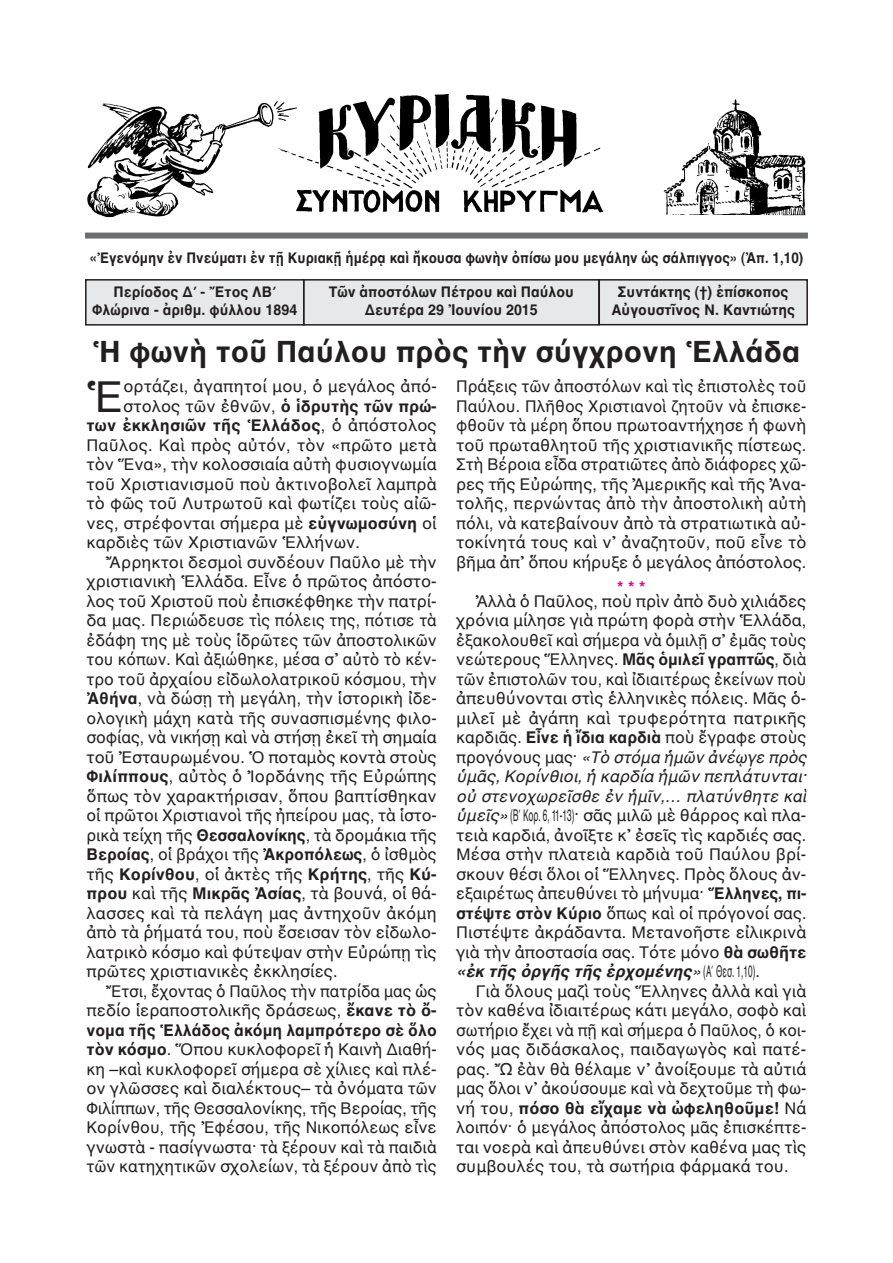
<style>
.page{position:relative;width:893px;height:1263px;background:#fff}
.page>*{position:absolute;margin:0;border:0;box-sizing:border-box;transform-origin:0 0}
.t1{font:43.5px "AL Helvetica";color:#231f20}
.t2{font:700 30px "AL Helvetica";color:#231f20}
.t3{font:16.5px/19.5px "AL Helvetica";color:#231f20;text-align:justify}
.t4{font:16.5px "AL Helvetica";color:#231f20;scale:.95 1}
.t5{font:700 16.5px "AL Helvetica";color:#231f20}
.t6{font:700 16.5px "AL Helvetica";color:#ed028c}
.t7{font:700 15px/18px "AL Helvetica";color:#231f20;text-align:center;scale:.95 1}
.t8{font:700 15px "AL Helvetica";color:#231f20;scale:.9 1}
.s1{font-weight:700}
.s2{font-weight:400}
.s3{font-style:italic}
.s4{font-weight:700;font-style:italic}
</style>
<div class="page">
<div style="left:304px;top:280px;width:295px;height:45px;background:#e7e8e9"></div>
<div style="left:303px;top:279px;width:297px;height:47px;border:2px solid #231f20"></div>
<div style="left:87px;top:281px;width:216px;height:43px;background:#e7e8e9"></div>
<div style="left:85px;top:279px;width:219px;height:47px;border:2px solid #231f20"></div>
<div style="left:600px;top:281px;width:206px;height:43px;background:#e7e8e9"></div>
<div style="left:598px;top:279px;width:210px;height:46px;border:2px solid #231f20"></div>
<div style="left:85px;top:233px;width:723px;height:6px;background:#6c6d70"></div>
<img style="left:87px;top:94px;width:719px;height:124px">
<p class="t8" style="left:90px;top:249px;width:794px">«Ἐγενόμην ἐν Πνεύματι ἐν τῇ Κυριακῇ ἡμέρᾳ καὶ ἤκουσα φωνὴν ὀπίσω μου μεγάλην ὡς σάλπιγγος» (Ἀπ. 1,10)</p>
<p class="t7" style="left:92px;top:283px;width:217px">Περίοδος Δ΄ - Ἔτος ΛΒ΄<br>Φλώρινα - ἀριθμ. φύλλου 1894</p>
<p class="t7" style="left:611px;top:283px;width:195px">Συντάκτης (†) ἐπίσκοπος<br>Αὐγουστῖνος Ν. Καντιώτης</p>
<h2 class="t2" style="left:92px;top:333px;width:709px">Ἡ φωνὴ τοῦ Παύλου πρὸς τὴν σύγχρονη Ἑλλάδα</h2>
<p class="t7" style="left:329px;top:283px;width:260px">Τῶν ἀποστόλων Πέτρου καὶ Παύλου<br>Δευτέρα 29 Ἰουνίου 2015</p>
<h1 class="t1" style="left:87px;top:370px;width:38px">Ἑ</h1>
<p class="t3" style="left:123px;top:376px;width:315px">ορτάζει, ἀγαπητοί μου, ὁ μεγάλος ἀπό-</p>
<p class="t3" style="left:123px;top:396px;width:315px">στολος τῶν ἐθνῶν, <span class="s1">ὁ ἱδρυτὴς τῶν πρώ-</span></p>
<p class="t5" style="left:87px;top:415px;width:352px">των ἐκκλησιῶν τῆς Ἑλλάδος<span class="s2">, ὁ ἀπόστολος</span></p>
<p class="t3" style="left:87px;top:435px;width:352px">Παῦλος. Καὶ πρὸς αὐτόν, τὸν «πρῶτο μετὰ</p>
<p class="t3" style="left:87px;top:454px;width:352px">τὸν Ἕνα», τὴν κολοσσιαία αὐτὴ φυσιογνωμία</p>
<p class="t3" style="left:87px;top:474px;width:352px">τοῦ Χριστιανισμοῦ ποὺ ἀκτινοβολεῖ λαμπρὰ</p>
<p class="t3" style="left:87px;top:493px;width:352px">τὸ φῶς τοῦ Λυτρωτοῦ καὶ φωτίζει τοὺς αἰῶ-</p>
<p class="t3" style="left:87px;top:513px;width:352px">νες, στρέφονται σήμερα μὲ <span class="s1">εὐγνωμοσύνη</span> οἱ</p>
<p class="t3" style="left:87px;top:532px;width:275px">καρδιὲς τῶν Χριστιανῶν Ἑλλήνων.</p>
<p class="t3" style="left:106px;top:552px;width:332px">Ἄρρηκτοι δεσμοὶ συνδέουν Παῦλο μὲ τὴν</p>
<p class="t3" style="left:87px;top:571px;width:352px">χριστιανικὴ Ἑλλάδα. Εἶνε ὁ πρῶτος ἀπόστο-</p>
<p class="t3" style="left:87px;top:591px;width:352px">λος τοῦ Χριστοῦ ποὺ ἐπισκέφθηκε τὴν πατρί-</p>
<p class="t3" style="left:87px;top:610px;width:352px">δα μας. Περιώδευσε τὶς πόλεις της, πότισε τὰ</p>
<p class="t3" style="left:87px;top:630px;width:352px">ἐδάφη της μὲ τοὺς ἱδρῶτες τῶν ἀποστολικῶν</p>
<p class="t4" style="left:87px;top:650px;width:370px">του κόπων. Καὶ ἀξιώθηκε, μέσα σ᾽ αὐτὸ τὸ κέν-</p>
<p class="t3" style="left:87px;top:669px;width:352px">τρο τοῦ ἀρχαίου εἰδωλολατρικοῦ κόσμου, τὴν</p>
<p class="t3" style="left:87px;top:688px;width:352px"><span class="s1">Ἀθήνα</span>, νὰ δώσῃ τὴ μεγάλη, τὴν ἱστορικὴ ἰδε-</p>
<p class="t3" style="left:87px;top:708px;width:352px">ολογικὴ μάχη κατὰ τῆς συνασπισμένης φιλο-</p>
<p class="t3" style="left:87px;top:727px;width:352px">σοφίας, νὰ νικήσῃ καὶ νὰ στήσῃ ἐκεῖ τὴ σημαία</p>
<p class="t3" style="left:87px;top:747px;width:352px">τοῦ Ἐσταυρωμένου. Ὁ ποταμὸς κοντὰ στοὺς</p>
<p class="t3" style="left:87px;top:766px;width:352px"><span class="s1">Φιλίππους</span>, αὐτὸς ὁ Ἰορδάνης τῆς Εὐρώπης</p>
<p class="t3" style="left:87px;top:786px;width:352px">ὅπως τὸν χαρακτήρισαν, ὅπου βαπτίσθηκαν</p>
<p class="t3" style="left:87px;top:805px;width:352px">οἱ πρῶτοι Χριστιανοὶ τῆς ἠπείρου μας, τὰ ἱστο-</p>
<p class="t3" style="left:87px;top:825px;width:352px">ρικὰ τείχη τῆς <span class="s1">Θεσσαλονίκης</span>, τὰ δρομάκια τῆς</p>
<p class="t3" style="left:87px;top:844px;width:352px"><span class="s1">Βεροίας</span>, οἱ βράχοι τῆς <span class="s1">Ἀκροπόλεως</span>, ὁ ἰσθμὸς</p>
<p class="t3" style="left:87px;top:864px;width:352px">τῆς <span class="s1">Κορίνθου</span>, οἱ ἀκτὲς τῆς <span class="s1">Κρήτης</span>, τῆς <span class="s1">Κύ-</span></p>
<p class="t3" style="left:87px;top:883px;width:352px"><span class="s1">πρου</span> καὶ τῆς <span class="s1">Μικρᾶς Ἀσίας</span>, τὰ βουνά, οἱ θά-</p>
<p class="t3" style="left:87px;top:903px;width:352px">λασσες καὶ τὰ πελάγη μας ἀντηχοῦν ἀκόμη</p>
<p class="t3" style="left:87px;top:922px;width:352px">ἀπὸ τὰ ῥήματά του, ποὺ ἔσεισαν τὸν εἰδωλο-</p>
<p class="t3" style="left:87px;top:942px;width:352px">λατρικὸ κόσμο καὶ φύτεψαν στὴν Εὐρώπῃ τὶς</p>
<p class="t3" style="left:87px;top:961px;width:253px">πρῶτες χριστιανικὲς ἐκκλησίες.</p>
<p class="t4" style="left:106px;top:981px;width:350px">Ἔτσι, ἔχοντας ὁ Παῦλος τὴν πατρίδα μας ὡς</p>
<p class="t3" style="left:87px;top:1000px;width:352px">πεδίο ἱεραποστολικῆς δράσεως, <span class="s1">ἔκανε τὸ ὄ-</span></p>
<p class="t5" style="left:87px;top:1020px;width:352px">νομα τῆς Ἑλλάδος ἀκόμη λαμπρότερο σὲ ὅλο</p>
<p class="t3" style="left:87px;top:1039px;width:352px"><span class="s1">τὸν κόσμο</span>. Ὅπου κυκλοφορεῖ ἡ Καινὴ Διαθή-</p>
<p class="t3" style="left:87px;top:1059px;width:352px">κη –καὶ κυκλοφορεῖ σήμερα σὲ χίλιες καὶ πλέ-</p>
<p class="t3" style="left:87px;top:1078px;width:352px">ον γλῶσσες καὶ διαλέκτους– τὰ ὀνόματα τῶν</p>
<p class="t3" style="left:87px;top:1098px;width:352px">Φιλίππων, τῆς Θεσσαλονίκης, τῆς Βεροίας, τῆς</p>
<p class="t3" style="left:87px;top:1117px;width:352px">Κορίνθου, τῆς Ἐφέσου, τῆς Νικοπόλεως εἶνε</p>
<p class="t3" style="left:87px;top:1137px;width:352px">γνωστὰ - πασίγνωστα· τὰ ξέρουν καὶ τὰ παιδιὰ</p>
<p class="t3" style="left:87px;top:1156px;width:352px">τῶν κατηχητικῶν σχολείων, τὰ ξέρουν ἀπὸ τὶς</p>
<p class="t3" style="left:456px;top:376px;width:352px">Πράξεις τῶν ἀποστόλων καὶ τὶς ἐπιστολὲς τοῦ Παύλου. Πλῆθος Χριστιανοὶ ζητοῦν νὰ ἐπισκε&shy;φθοῦν τὰ μέρη ὅπου πρωτοαντήχησε ἡ φωνὴ τοῦ πρωταθλητοῦ τῆς χριστιανικῆς πίστεως.<br>Στὴ Βέροια εἶδα στρατιῶτες ἀπὸ διάφορες χῶ&shy;ρες τῆς Εὐρώπης, τῆς Ἀμερικῆς καὶ τῆς Ἀνα&shy;τολῆς, περνώντας ἀπὸ τὴν ἀποστολικὴ αὐτὴ πόλι, νὰ κατεβαίνουν ἀπὸ τὰ στρατιωτικὰ αὐ&shy;τοκίνητά τους καὶ ν᾽ ἀναζητοῦν, ποῦ εἶνε τὸ βῆμα ἀπ᾽ ὅπου κήρυξε ὁ μεγάλος ἀπόστολος.</p>
<p class="t6" style="left:617px;top:577px;width:30px">***</p>
<p class="t3" style="left:456px;top:591px;width:352px;text-indent:19px">Ἀλλὰ ὁ Παῦλος, ποὺ πρὶν ἀπὸ δυὸ χιλιάδες χρόνια μίλησε γιὰ πρώτη φορὰ στὴν Ἑλλάδα, ἐξακολουθεῖ καὶ σήμερα νὰ ὁμιλῇ σ᾽ ἐμᾶς τοὺς νεώτερους Ἕλληνες. <span class="s1">Μᾶς ὁμιλεῖ γραπτῶς</span>, διὰ τῶν ἐπιστολῶν του, καὶ ἰδιαιτέρως ἐκείνων ποὺ ἀπευθύνονται στὶς ἑλληνικὲς πόλεις. Μᾶς ὁ&shy;μιλεῖ μὲ ἀγάπη καὶ τρυφερότητα πατρικῆς καρδιᾶς. <span class="s1">Εἶνε ἡ ἴδια καρδιὰ</span> ποὺ ἔγραφε στοὺς προγόνους μας· <span class="s3">«Τὸ στόμα ἡμῶν ἀνέῳγε πρὸς ὑμᾶς, Κορίνθιοι, ἡ καρδία ἡμῶν πεπλάτυνται· οὐ στενοχωρεῖσθε ἐν ἡμῖν,… πλατύνθητε καὶ ὑμεῖς»</span>(Β΄ Κορ. 6, 11-13)· σᾶς μιλῶ μὲ θάρρος καὶ πλα&shy;τειὰ καρδιά, ἀνοῖξτε κ᾽ ἐσεῖς τὶς καρδιές σας.<br>Μέσα στὴν πλατειὰ καρδιὰ τοῦ Παύλου βρί&shy;σκουν θέσι ὅλοι οἱ Ἕλληνες. Πρὸς ὅλους ἀν&shy;εξαιρέτως ἀπευθύνει τὸ μήνυμα· <span class="s1">Ἕλληνες, πι&shy;στέψτε στὸν Κύριο</span> ὅπως καὶ οἱ πρόγονοί σας.<br>Πιστέψτε ἀκράδαντα. Μετανοῆστε εἰλικρινὰ γιὰ τὴν ἀποστασία σας. Τότε μόνο <span class="s1">θὰ σωθῆτε </span><span class="s4">«ἐκ τῆς ὀργῆς τῆς ἐρχομένης</span><span class="s3">»</span>(Α΄ Θεσ. 1,10).</p>
<p class="t3" style="left:456px;top:981px;width:352px;text-indent:19px">Γιὰ ὅλους μαζὶ τοὺς Ἕλληνες ἀλλὰ καὶ γιὰ τὸν καθένα ἰδιαιτέρως κάτι μεγάλο, σοφὸ καὶ σωτήριο ἔχει νὰ πῇ καὶ σήμερα ὁ Παῦλος, ὁ κοι&shy;νός μας διδάσκαλος, παιδαγωγὸς καὶ πατέ&shy;ρας. Ὤ ἐὰν θὰ θέλαμε ν᾽ ἀνοίξουμε τὰ αὐτιά μας ὅλοι ν᾽ ἀκούσουμε καὶ νὰ δεχτοῦμε τὴ φω&shy;νή του, <span class="s1">πόσο θὰ εἴχαμε νὰ ὠφεληθοῦμε!</span> Νά λοιπόν· ὁ μεγάλος ἀπόστολος μᾶς ἐπισκέπτε&shy;ται νοερὰ καὶ ἀπευθύνει στὸν καθένα μας τὶς συμβουλές του, τὰ σωτήρια φάρμακά του.</p>
</div>
